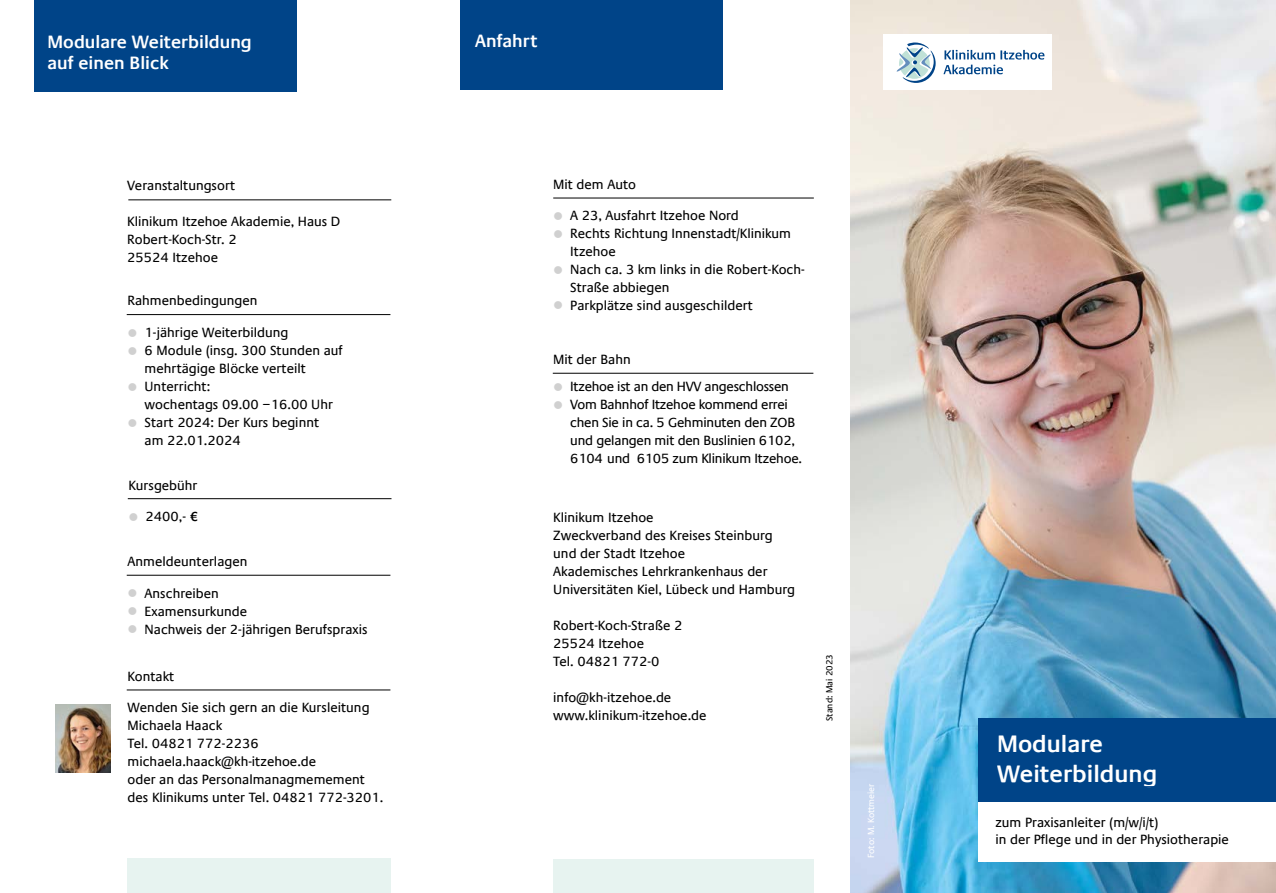
<style>
.page{position:relative;width:1276px;height:893px;background:#fff}
.page>*{position:absolute;margin:0;border:0;box-sizing:border-box;transform-origin:0 0}
.t1{font:600 24px/30px "Praxis Com";color:#fff}
.t2{font:600 18px/21px "Praxis Com";color:#fff}
.t3{font:13.5px/18px "Praxis Com";color:#000}
.t4{font:13.5px "Praxis Com";letter-spacing:-.02em;color:#000}
.t5{font:9px "Praxis Com";color:#fff}
.t6{font:9px "Praxis Com";color:#000}
.s1{color:#d0d0d0}
.s2{font-style:italic}
.s3{font-weight:600}
</style>
<div class="page">
<div style="left:460px;top:0;width:262px;height:89px;background:#048"></div>
<img style="left:850px;top:0;width:426px;height:893px">
<div style="left:884px;top:34px;width:168px;height:55px;background:#fff"></div>
<div style="left:127px;top:859px;width:264px;height:34px;background:#e7f3f0"></div>
<hr style="left:553px;top:198px;width:261px;height:1px;background:#000">
<hr style="left:128px;top:200px;width:263px;height:1px;background:#000">
<hr style="left:553px;top:373px;width:260px;height:1px;background:#000">
<div style="left:553px;top:859px;width:261px;height:34px;background:#e7f3f0"></div>
<svg style="left:896px;top:43px;width:39px;height:40px"></svg>
<svg style="left:943px;top:50px;width:101px;height:24px"></svg>
<div style="left:34px;top:0;width:263px;height:91px;background:#048"></div>
<div style="left:978px;top:718px;width:298px;height:85px;background:#048"></div>
<div style="left:978px;top:802px;width:298px;height:59px;background:#fff"></div>
<hr style="left:127px;top:314px;width:263px;height:1px;background:#000">
<hr style="left:128px;top:498px;width:263px;height:1px;background:#000">
<hr style="left:127px;top:575px;width:263px;height:1px;background:#000">
<hr style="left:127px;top:690px;width:263px;height:1px;background:#000">
<img style="left:55px;top:704px;width:56px;height:68px">
<h2 class="t2" style="left:48px;top:31px;width:206px">Modulare Weiterbildung auf einen Blick</h2>
<p class="t3" style="left:127px;top:177px;width:110px">Veranstaltungsort</p>
<p class="t3" style="left:127px;top:213px;width:215px">Klinikum Itzehoe Akademie, Haus D<br>Robert-Koch-Str. 2<br>25524 Itzehoe</p>
<p class="t3" style="left:128px;top:292px;width:131px">Rahmenbedingungen</p>
<p class="t3" style="left:128px;top:323px;width:162px"><span class="s1">●</span> 1-jährige Weiterbildung</p>
<p class="t3" style="left:145px;top:341px;width:200px;text-indent:-17px"><span class="s1">●</span> 6 Module (insg. 300 Stunden auf mehrtägige Blöcke verteilt</p>
<p class="t3" style="left:145px;top:377px;width:190px;text-indent:-17px"><span class="s1">●</span> Unterricht:<br>wochentags 09.00 <span class="s2">−</span>16.00 Uhr</p>
<p class="t3" style="left:145px;top:413px;width:176px;text-indent:-17px"><span class="s1">●</span> Start 2024: Der Kurs beginnt am 22.01.2024</p>
<p class="t3" style="left:129px;top:476px;width:70px">Kursgebühr</p>
<p class="t3" style="left:129px;top:508px;width:71px"><span class="s1">●</span> 2400,- <span class="s3">€</span></p>
<p class="t3" style="left:128px;top:553px;width:121px">Anmeldeunterlagen</p>
<p class="t3" style="left:128px;top:584px;width:93px"><span class="s1">●</span> Anschreiben</p>
<p class="t3" style="left:128px;top:602px;width:121px"><span class="s1">●</span> Examensurkunde</p>
<p class="t3" style="left:128px;top:620px;width:242px"><span class="s1">●</span> Nachweis der 2-jährigen Berufspraxis</p>
<p class="t3" style="left:128px;top:667px;width:48px">Kontakt</p>
<p class="t3" style="left:128px;top:699px;width:257px">Wenden Sie sich gern an die Kursleitung<br>Michaela Haack<br>Tel. 04821 772-2236 michaela.haack@kh-itzehoe.de<br>oder an das Personalmanagmemement des Klinikums unter Tel. 04821 772-3201.</p>
<h2 class="t2" style="left:475px;top:30px;width:64px">Anfahrt</h2>
<p class="t3" style="left:553px;top:175px;width:84px">Mit dem Auto</p>
<p class="t3" style="left:553px;top:207px;width:187px"><span class="s1">●</span> A 23, Ausfahrt Itzehoe Nord</p>
<p class="t3" style="left:570px;top:225px;width:222px;text-indent:-17px"><span class="s1">●</span> Rechts Richtung Innenstadt/Klinikum<br>Itzehoe</p>
<p class="t3" style="left:570px;top:261px;width:236px;text-indent:-17px"><span class="s1">●</span> Nach ca. 3 km links in die Robert-Koch-<br>Straße abbiegen</p>
<p class="t3" style="left:553px;top:297px;width:201px"><span class="s1">●</span> Parkplätze sind ausgeschildert</p>
<p class="t3" style="left:553px;top:351px;width:79px">Mit der Bahn</p>
<p class="t4" style="left:553px;top:379px;width:237px"><span class="s1">●</span> Itzehoe ist an den HVV angeschlossen</p>
<p class="t3" style="left:570px;top:396px;width:233px;text-indent:-17px"><span class="s1">●</span> Vom Bahnhof Itzehoe kommend errei chen Sie in ca. 5 Gehminuten den ZOB und gelangen mit den Buslinien 6102, 6104 und 6105 zum Klinikum Itzehoe.</p>
<p class="t3" style="left:553px;top:508px;width:243px">Klinikum Itzehoe<br>Zweckverband des Kreises Steinburg und der Stadt Itzehoe<br>Akademisches Lehrkrankenhaus der<br>Universitäten Kiel, Lübeck und Hamburg</p>
<p class="t3" style="left:553px;top:616px;width:130px">Robert-Koch-Straße 2<br>25524 Itzehoe<br>Tel. 04821 772-0</p>
<p class="t3" style="left:553px;top:688px;width:155px">info@kh-itzehoe.de www.klinikum-itzehoe.de</p>
<p class="t6" style="left:824px;top:721px;width:68px;rotate:-90deg">Stand: Mai 2023</p>
<p class="t5" style="left:866px;top:858px;width:76px;rotate:-90deg">Foto: M. Kottmeier</p>
<h1 class="t1" style="left:997px;top:729px;width:162px">Modulare<br>Weiterbildung</h1>
<p class="t3" style="left:995px;top:814px;width:235px;line-height:16.5px">zum Praxisanleiter (m/w/i/t)<br>in der Pflege und in der Physiotherapie</p>
</div>
